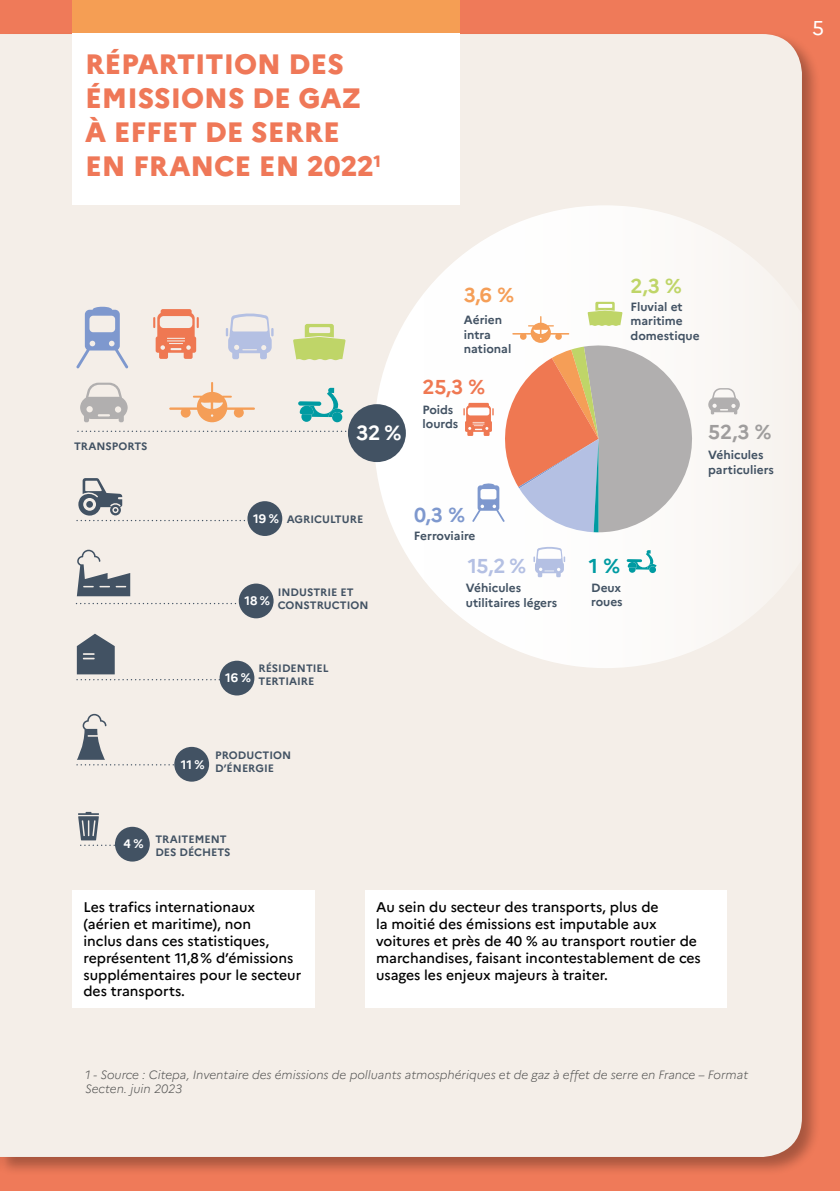
<style>
.page{position:relative;width:840px;height:1191px;background:#fff}
.page>*{position:absolute;margin:0;border:0;box-sizing:border-box;transform-origin:0 0}
.t1{font:800 28px/34px "Marianne";color:#ef7858}
.t2{font:700 20.4px "Marianne";color:#fff}
.t3{font:700 20px "Marianne";color:#b4c0e3}
.t4{font:700 20px "Marianne";color:#ef7852}
.t5{font:700 20px "Marianne";color:#9f9d9d}
.t6{font:700 20px "Marianne";color:#7e98ce}
.t7{font:700 20px "Marianne";color:#f59e57}
.t8{font:700 20px "Marianne";color:#bfd568}
.t9{font:700 20px "Marianne";color:#009ba2}
.t10{font:20px "Marianne";color:#fff}
.t11{font:500 14px/16.8px "Marianne";color:#000}
.t12{font:700 12.4px "Marianne";color:#fff}
.t13{font:700 12px/14.4px "Marianne";color:#425263}
.t14{font:italic 300 12px/14.4px "Marianne";color:#575756}
.t15{font:700 10.8px/13px "Marianne";color:#425263}
.s1{font-size:12.4px;color:#fff}
</style>
<div class="page">
<div style="left:0;top:0;width:839px;height:1191px;background:#ef7a59"></div>
<div style="left:0;top:31px;width:820px;height:1144px;background:#000;opacity:.3"></div>
<div style="left:0;top:34px;width:801px;height:1123px;background:#f4eee8"></div>
<svg style="left:374px;top:205px;width:427px;height:463px;background:#f9f7f4"></svg>
<svg style="left:78px;top:430px;width:270px;height:2px"></svg>
<svg style="left:707px;top:388px;width:32px;height:26px"></svg>
<svg style="left:533px;top:546px;width:32px;height:31px"></svg>
<hr style="left:626px;top:559px;width:15px;height:3px;background:#009ba2">
<svg style="left:627px;top:550px;width:29px;height:23px"></svg>
<div style="left:348px;top:404px;width:57px;height:58px;background:#425263;border-radius:50%"></div>
<svg style="left:76px;top:603px;width:163px;height:1px"></svg>
<svg style="left:77px;top:550px;width:53px;height:46px;background:#a3a7ab"></svg>
<div style="left:239px;top:583px;width:34px;height:35px;background:#425263;border-radius:50%"></div>
<svg style="left:77px;top:633px;width:174px;height:47px;background:#d5d3d1"></svg>
<div style="left:219px;top:660px;width:35px;height:35px;background:#425263;border-radius:50%"></div>
<svg style="left:77px;top:714px;width:113px;height:51px;background:#dfdcd9"></svg>
<div style="left:174px;top:747px;width:35px;height:34px;background:#425263;border-radius:50%"></div>
<svg style="left:78px;top:812px;width:53px;height:34px;background:#c3c3c3"></svg>
<div style="left:115px;top:826px;width:35px;height:35px;background:#425263;border-radius:50%"></div>
<svg style="left:76px;top:306px;width:52px;height:62px;background:#cbd0df"></svg>
<svg style="left:80px;top:383px;width:48px;height:39px;background:#cfcbc9"></svg>
<svg style="left:153px;top:309px;width:46px;height:50px"></svg>
<svg style="left:226px;top:313px;width:47px;height:46px;background:#d2d6e5"></svg>
<svg style="left:169px;top:382px;width:86px;height:40px;background:#f4d8c0"></svg>
<svg style="left:299px;top:388px;width:44px;height:34px"></svg>
<div style="left:247px;top:501px;width:35px;height:35px;background:#425263;border-radius:50%"></div>
<svg style="left:77px;top:478px;width:174px;height:43px;background:#dfdbd8"></svg>
<svg style="left:293px;top:324px;width:52px;height:36px;background:#cfdc8f"></svg>
<svg style="left:463px;top:302px;width:235px;height:230px;background:#ddccc5"></svg>
<svg style="left:598px;top:304px;width:14px;height:4px"></svg>
<div style="left:364px;top:890px;width:362px;height:117px;background:#fff"></div>
<div style="left:72px;top:890px;width:242px;height:117px;background:#fff"></div>
<div style="left:72px;top:34px;width:387px;height:171px;background:#fff"></div>
<div style="left:72px;top:0;width:387px;height:33px;background:#f59e54"></div>
<h1 class="t1" style="left:85px;top:47px;width:297px">RÉPARTITION DES<br>ÉMISSIONS DE GAZ<br>À EFFET DE SERRE<br>EN FRANCE EN 2022<sup>1</sup></h1>
<h3 class="t10" style="left:811px;top:16px;width:13px">5</h3>
<p class="t15" style="left:74px;top:440px;width:75px">TRANSPORTS</p>
<h2 class="t2" style="left:356px;top:420px;width:47px">32 %</h2>
<p class="t15" style="left:253px;top:513px;width:112px"><span class="s1">19 %</span> AGRICULTURE</p>
<p class="t12" style="left:244px;top:593px;width:27px">18 %</p>
<p class="t15" style="left:277px;top:585px;width:92px">INDUSTRIE ET<br>CONSTRUCTION</p>
<h3 class="t7" style="left:463px;top:283px;width:52px">3,6 %</h3>
<p class="t13" style="left:463px;top:313px;width:49px">Aérien intra national</p>
<h3 class="t4" style="left:422px;top:375px;width:64px">25,3 %</h3>
<p class="t13" style="left:422px;top:402px;width:37px">Poids lourds</p>
<h3 class="t8" style="left:630px;top:273px;width:53px">2,3 %</h3>
<p class="t13" style="left:630px;top:299px;width:71px">Fluvial et maritime domestique</p>
<h3 class="t5" style="left:707px;top:419px;width:65px">52,3 %</h3>
<p class="t13" style="left:707px;top:448px;width:67px">Véhicules particuliers</p>
<h3 class="t6" style="left:414px;top:502px;width:52px">0,3 %</h3>
<p class="t13" style="left:414px;top:528px;width:63px">Ferroviaire</p>
<h3 class="t3" style="left:467px;top:554px;width:60px">15,2 %</h3>
<h3 class="t9" style="left:588px;top:554px;width:33px">1 %</h3>
<p class="t13" style="left:465px;top:581px;width:93px">Véhicules utilitaires légers</p>
<p class="t13" style="left:590px;top:580px;width:33px">Deux roues</p>
<p class="t12" style="left:225px;top:670px;width:27px">16 %</p>
<p class="t15" style="left:258px;top:662px;width:72px">RÉSIDENTIEL<br>TERTIAIRE</p>
<p class="t12" style="left:181px;top:756px;width:25px">11 %</p>
<p class="t15" style="left:215px;top:748px;width:77px">PRODUCTION<br>D’ÉNERGIE</p>
<p class="t15" style="left:155px;top:832px;width:77px;text-indent:-32px"><span class="s1">4 %</span> TRAITEMENT<br>DES DÉCHETS</p>
<p class="t11" style="left:83px;top:899px;width:219px">Les trafics internationaux (aérien et maritime), non<br>inclus dans ces statistiques, représentent 11,8% d’émissions supplémentaires pour le secteur des transports.</p>
<p class="t11" style="left:376px;top:899px;width:326px">Au sein du secteur des transports, plus de<br>la moitié des émissions est imputable aux voitures et près de 40 % au transport routier de marchandises, faisant incontestablement de ces usages les enjeux majeurs à traiter.</p>
<p class="t14" style="left:85px;top:1067px;width:664px">1 - Source : Citepa, Inventaire des émissions de polluants atmosphériques et de gaz à effet de serre en France – Format<br>Secten. juin 2023</p>
</div>
